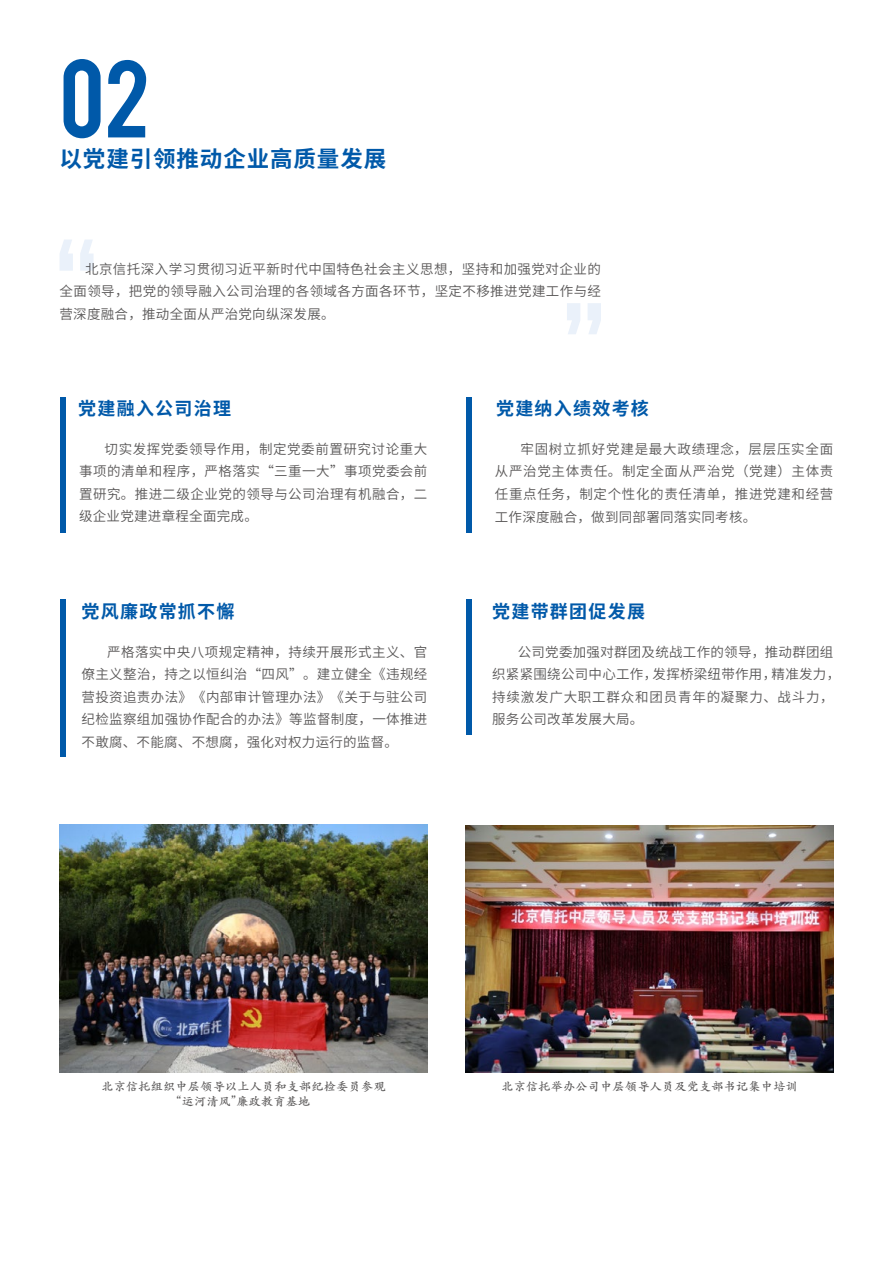
<style>
.page{position:relative;width:893px;height:1263px;background:#fff}
.page>*{position:absolute;margin:0;border:0;box-sizing:border-box;transform-origin:0 0}
.t1{font:87px "Bebas";color:#0059a9}
.t2{font:700 22.5px "Source Han Sans CN";letter-spacing:.04em;color:#0059a9}
.t3{font:700 18px "Source Han Sans CN";letter-spacing:.07em;color:#0059a9}
.t4{font:13.5px/22.5px "Source Han Sans CN";letter-spacing:.025em;color:#595757;text-align:justify}
.t5{font:700 12px "ST Kaiti SC";letter-spacing:.03em;color:#595757}
</style>
<div class="page">
<img style="left:466px;top:825px;width:367px;height:247px">
<img style="left:60px;top:825px;width:367px;height:247px">
<div style="left:60px;top:397px;width:5px;height:135px;background:#0059a9"></div>
<div style="left:466px;top:397px;width:6px;height:135px;background:#0059a9"></div>
<div style="left:60px;top:600px;width:5px;height:157px;background:#0059a9"></div>
<div style="left:466px;top:600px;width:6px;height:135px;background:#0059a9"></div>
<svg style="left:588px;top:303px;width:13px;height:31px"></svg>
<svg style="left:567px;top:303px;width:13px;height:31px"></svg>
<svg style="left:60px;top:240px;width:13px;height:31px"></svg>
<svg style="left:80px;top:240px;width:14px;height:31px"></svg>
<h1 class="t1" style="left:60px;top:35px;width:92px">02</h1>
<h2 class="t2" style="left:60px;top:146px;width:328px">以党建引领推动企业高质量发展</h2>
<p class="t4" style="left:60px;top:258px;width:543px;text-indent:26px">北京信托深入学习贯彻习近平新时代中国特色社会主义思想，坚持和加强党对企业的全面领导，把党的领导融入公司治理的各领域各方面各环节，坚定不移推进党建工作与经营深度融合，推动全面从严治党向纵深发展。</p>
<h3 class="t3" style="left:78px;top:398px;width:154px">党建融入公司治理</h3>
<h3 class="t3" style="left:496px;top:398px;width:154px">党建纳入绩效考核</h3>
<p class="t4" style="left:79px;top:438px;width:350px;text-indent:26px">切实发挥党委领导作用，制定党委前置研究讨论重大事项的清单和程序，严格落实“三重一大”事项党委会前置研究。推进二级企业党的领导与公司治理有机融合，二级企业党建进章程全面完成。</p>
<p class="t4" style="left:495px;top:438px;width:340px;text-indent:26px">牢固树立抓好党建是最大政绩理念，层层压实全面从严治党主体责任。制定全面从严治党（党建）主体责任重点任务，制定个性化的责任清单，推进党建和经营工作深度融合，做到同部署同落实同考核。</p>
<h3 class="t3" style="left:82px;top:601px;width:154px">党风廉政常抓不懈</h3>
<h3 class="t3" style="left:492px;top:601px;width:154px">党建带群团促发展</h3>
<p class="t4" style="left:82px;top:641px;width:347px;text-indent:26px">严格落实中央八项规定精神，持续开展形式主义、官僚主义整治，持之以恒纠治“四风”。建立健全《违规经营投资追责办法》《内部审计管理办法》《关于与驻公司纪检监察组加强协作配合的办法》等监督制度，一体推进不敢腐、不能腐、不想腐，强化对权力运行的监督。</p>
<p class="t4" style="left:492px;top:641px;width:349px;text-align:left;text-indent:26px">公司党委加强对群团及统战工作的领导，推动群团组织紧紧围绕公司中心工作，发挥桥梁纽带作用，精准发力，持续激发广大职工群众和团员青年的凝聚力、战斗力，服务公司改革发展大局。</p>
<p class="t5" style="left:101px;top:1078px;width:285px">北京信托组织中层领导以上人员和支部纪检委员参观</p>
<p class="t5" style="left:501px;top:1078px;width:298px">北京信托举办公司中层领导人员及党支部书记集中培训</p>
<p class="t5" style="left:177px;top:1093px;width:135px">“运河清风”廉政教育基地</p>
</div>
